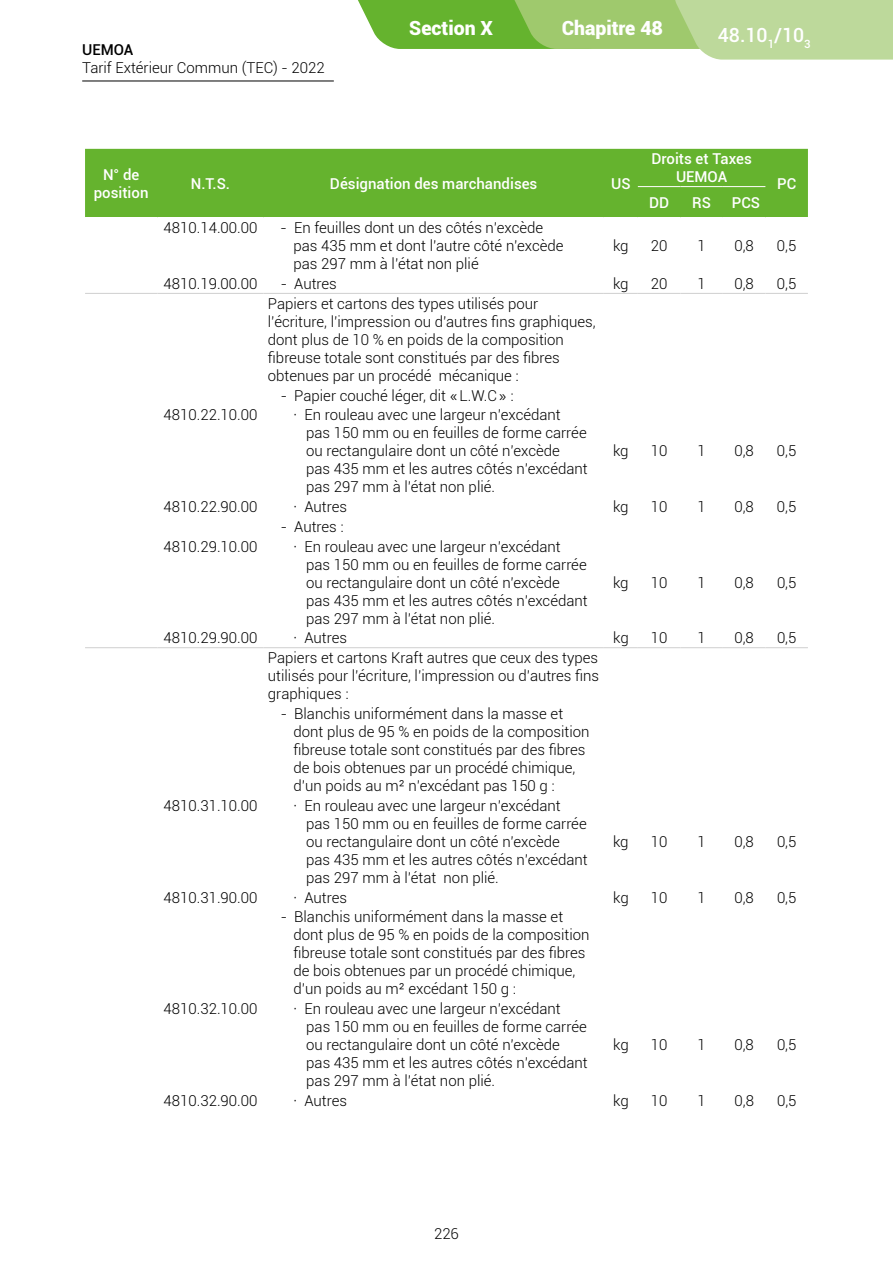
<style>
.page{position:relative;width:893px;height:1263px;background:#fff}
.page>*{position:absolute;margin:0;border:0;box-sizing:border-box;transform-origin:0 0}
.t1{font:900 19.5px "Roboto";color:#fff}
.t2{font:500 19.5px "Roboto";color:#fff}
.t3{font:300 15px/18px "Roboto";color:#000}
.t4{font:500 15px/18px "Roboto";color:#fff;text-align:center}
.t5{font:500 15px "Roboto";color:#000}
.s1{font-family:"Acumin Variable Concept";font-weight:400}
</style>
<div class="page">
<hr style="left:82px;top:81px;width:252px;height:1px;background:#000">
<svg style="left:358px;top:0;width:535px;height:60px;background:#a9d183"></svg>
<div style="left:85px;top:149px;width:723px;height:68px;background:#65b32e"></div>
<hr style="left:638px;top:186px;width:42px;height:1px;background:#fff">
<hr style="left:680px;top:186px;width:43px;height:1px;background:#fff">
<hr style="left:723px;top:186px;width:42px;height:1px;background:#fff">
<hr style="left:85px;top:293px;width:72px;height:1px;background:#d0d0d0">
<hr style="left:157px;top:293px;width:107px;height:1px;background:#d0d0d0">
<hr style="left:264px;top:293px;width:340px;height:1px;background:#d0d0d0">
<hr style="left:604px;top:293px;width:34px;height:1px;background:#d0d0d0">
<hr style="left:638px;top:293px;width:42px;height:1px;background:#d0d0d0">
<hr style="left:680px;top:293px;width:43px;height:1px;background:#d0d0d0">
<hr style="left:723px;top:293px;width:42px;height:1px;background:#d0d0d0">
<hr style="left:765px;top:293px;width:43px;height:1px;background:#d0d0d0">
<hr style="left:85px;top:647px;width:72px;height:1px;background:#d0d0d0">
<hr style="left:157px;top:647px;width:107px;height:1px;background:#d0d0d0">
<hr style="left:264px;top:647px;width:340px;height:1px;background:#d0d0d0">
<hr style="left:604px;top:647px;width:34px;height:1px;background:#d0d0d0">
<hr style="left:638px;top:647px;width:42px;height:1px;background:#d0d0d0">
<hr style="left:680px;top:647px;width:43px;height:1px;background:#d0d0d0">
<hr style="left:723px;top:647px;width:42px;height:1px;background:#d0d0d0">
<hr style="left:765px;top:647px;width:43px;height:1px;background:#d0d0d0">
<p class="t5" style="left:82px;top:39px;width:53px">UEMOA</p>
<p class="t3" style="left:82px;top:58px;width:244px">Tarif Extérieur Commun (TEC) - 2022</p>
<h1 class="t1" style="left:409px;top:14px;width:85px">Section X</h1>
<h1 class="t2" style="left:718px;top:21px;width:94px">48.10<sub>1</sub>/10<sub>3</sub></h1>
<h1 class="t1" style="left:562px;top:14px;width:103px">Chapitre 48</h1>
<p class="t4" style="left:94px;top:165px;width:56px">N° de position</p>
<p class="t4" style="left:191px;top:174px;width:41px">N.T.S.</p>
<p class="t4" style="left:330px;top:174px;width:209px">Désignation des marchandises</p>
<p class="t4" style="left:611px;top:174px;width:21px">US</p>
<p class="t4" style="left:651px;top:149px;width:102px">Droits et Taxes<br>UEMOA</p>
<p class="t4" style="left:649px;top:193px;width:22px">DD</p>
<p class="t4" style="left:692px;top:193px;width:20px">RS</p>
<p class="t4" style="left:732px;top:193px;width:30px">PCS</p>
<p class="t4" style="left:777px;top:174px;width:21px">PC</p>
<p class="t3" style="left:164px;top:219px;width:95px">4810.14.00.00</p>
<p class="t3" style="left:293px;top:219px;width:272px;text-indent:-13px">- En feuilles dont un des côtés n’excède pas 435 mm et dont l’autre côté n’excède pas 297 mm à l’état non plié</p>
<p class="t3" style="left:613px;top:237px;width:17px">kg</p>
<p class="t3" style="left:651px;top:237px;width:18px">20</p>
<p class="t3" style="left:697px;top:237px;width:10px">1</p>
<p class="t3" style="left:734px;top:237px;width:21px">0,8</p>
<p class="t3" style="left:777px;top:237px;width:21px">0,5</p>
<p class="t3" style="left:164px;top:274px;width:95px">4810.19.00.00</p>
<p class="t3" style="left:281px;top:274px;width:58px">- Autres</p>
<p class="t3" style="left:613px;top:274px;width:17px">kg</p>
<p class="t3" style="left:651px;top:274px;width:18px">20</p>
<p class="t3" style="left:697px;top:274px;width:10px">1</p>
<p class="t3" style="left:734px;top:274px;width:21px">0,8</p>
<p class="t3" style="left:777px;top:274px;width:21px">0,5</p>
<p class="t3" style="left:268px;top:294px;width:329px">Papiers et cartons des types utilisés pour l’écriture, l’impression ou d’autres fins graphiques, dont plus de 10 % en poids de la composition fibreuse totale sont constitués par des fibres obtenues par un procédé mécanique :</p>
<p class="t3" style="left:281px;top:386px;width:234px">- Papier couché léger, dit <span class="s1">«</span> L.W.C <span class="s1">»</span> :</p>
<p class="t3" style="left:164px;top:406px;width:95px">4810.22.10.00</p>
<p class="t3" style="left:306px;top:406px;width:283px;text-indent:-13px">· En rouleau avec une largeur n’excédant pas 150 mm ou en feuilles de forme carrée ou rectangulaire dont un côté n’excède pas 435 mm et les autres côtés n’excédant pas 297 mm à l’état non plié.</p>
<p class="t3" style="left:613px;top:442px;width:17px">kg</p>
<p class="t3" style="left:651px;top:442px;width:18px">10</p>
<p class="t3" style="left:697px;top:442px;width:10px">1</p>
<p class="t3" style="left:734px;top:442px;width:21px">0,8</p>
<p class="t3" style="left:777px;top:442px;width:21px">0,5</p>
<p class="t3" style="left:164px;top:497px;width:95px">4810.22.90.00</p>
<p class="t3" style="left:293px;top:497px;width:55px">· Autres</p>
<p class="t3" style="left:613px;top:497px;width:17px">kg</p>
<p class="t3" style="left:651px;top:497px;width:18px">10</p>
<p class="t3" style="left:697px;top:497px;width:10px">1</p>
<p class="t3" style="left:734px;top:497px;width:21px">0,8</p>
<p class="t3" style="left:777px;top:497px;width:21px">0,5</p>
<p class="t3" style="left:281px;top:517px;width:65px">- Autres :</p>
<p class="t3" style="left:164px;top:537px;width:95px">4810.29.10.00</p>
<p class="t3" style="left:306px;top:537px;width:283px;text-indent:-13px">· En rouleau avec une largeur n’excédant pas 150 mm ou en feuilles de forme carrée ou rectangulaire dont un côté n’excède pas 435 mm et les autres côtés n’excédant pas 297 mm à l’état non plié.</p>
<p class="t3" style="left:613px;top:573px;width:17px">kg</p>
<p class="t3" style="left:651px;top:573px;width:18px">10</p>
<p class="t3" style="left:697px;top:573px;width:10px">1</p>
<p class="t3" style="left:734px;top:573px;width:21px">0,8</p>
<p class="t3" style="left:777px;top:573px;width:21px">0,5</p>
<p class="t3" style="left:164px;top:629px;width:95px">4810.29.90.00</p>
<p class="t3" style="left:293px;top:629px;width:55px">· Autres</p>
<p class="t3" style="left:613px;top:629px;width:17px">kg</p>
<p class="t3" style="left:651px;top:629px;width:18px">10</p>
<p class="t3" style="left:697px;top:629px;width:10px">1</p>
<p class="t3" style="left:734px;top:629px;width:21px">0,8</p>
<p class="t3" style="left:777px;top:629px;width:21px">0,5</p>
<p class="t3" style="left:268px;top:648px;width:333px;text-align:justify">Papiers et cartons Kraft autres que ceux des types utilisés pour l’écriture, l’impression ou d’autres fins graphiques :</p>
<p class="t3" style="left:293px;top:704px;width:298px;text-indent:-13px">- Blanchis uniformément dans la masse et dont plus de 95 % en poids de la composition fibreuse totale sont constitués par des fibres de bois obtenues par un procédé chimique, d’un poids au m² n’excédant pas 150 g :</p>
<p class="t3" style="left:164px;top:796px;width:95px">4810.31.10.00</p>
<p class="t3" style="left:306px;top:796px;width:283px;text-indent:-13px">· En rouleau avec une largeur n’excédant pas 150 mm ou en feuilles de forme carrée ou rectangulaire dont un côté n’excède pas 435 mm et les autres côtés n’excédant pas 297 mm à l’état non plié.</p>
<p class="t3" style="left:613px;top:832px;width:17px">kg</p>
<p class="t3" style="left:651px;top:832px;width:18px">10</p>
<p class="t3" style="left:697px;top:832px;width:10px">1</p>
<p class="t3" style="left:734px;top:832px;width:21px">0,8</p>
<p class="t3" style="left:777px;top:832px;width:21px">0,5</p>
<p class="t3" style="left:164px;top:888px;width:95px">4810.31.90.00</p>
<p class="t3" style="left:293px;top:888px;width:55px">· Autres</p>
<p class="t3" style="left:613px;top:888px;width:17px">kg</p>
<p class="t3" style="left:651px;top:888px;width:18px">10</p>
<p class="t3" style="left:697px;top:888px;width:10px">1</p>
<p class="t3" style="left:734px;top:888px;width:21px">0,8</p>
<p class="t3" style="left:777px;top:888px;width:21px">0,5</p>
<p class="t3" style="left:293px;top:907px;width:298px;text-indent:-13px">- Blanchis uniformément dans la masse et dont plus de 95 % en poids de la composition fibreuse totale sont constitués par des fibres de bois obtenues par un procédé chimique, d’un poids au m² excédant 150 g :</p>
<p class="t3" style="left:164px;top:999px;width:95px">4810.32.10.00</p>
<p class="t3" style="left:306px;top:999px;width:283px;text-indent:-13px">· En rouleau avec une largeur n’excédant pas 150 mm ou en feuilles de forme carrée ou rectangulaire dont un côté n’excède pas 435 mm et les autres côtés n’excédant pas 297 mm à l’état non plié.</p>
<p class="t3" style="left:613px;top:1035px;width:17px">kg</p>
<p class="t3" style="left:651px;top:1035px;width:18px">10</p>
<p class="t3" style="left:697px;top:1035px;width:10px">1</p>
<p class="t3" style="left:734px;top:1035px;width:21px">0,8</p>
<p class="t3" style="left:777px;top:1035px;width:21px">0,5</p>
<p class="t3" style="left:164px;top:1091px;width:95px">4810.32.90.00</p>
<p class="t3" style="left:293px;top:1091px;width:55px">· Autres</p>
<p class="t3" style="left:613px;top:1091px;width:17px">kg</p>
<p class="t3" style="left:651px;top:1091px;width:18px">10</p>
<p class="t3" style="left:698px;top:1091px;width:10px">1</p>
<p class="t3" style="left:734px;top:1091px;width:21px">0,8</p>
<p class="t3" style="left:777px;top:1091px;width:21px">0,5</p>
<p class="t3" style="left:434px;top:1224px;width:26px">226</p>
</div>
